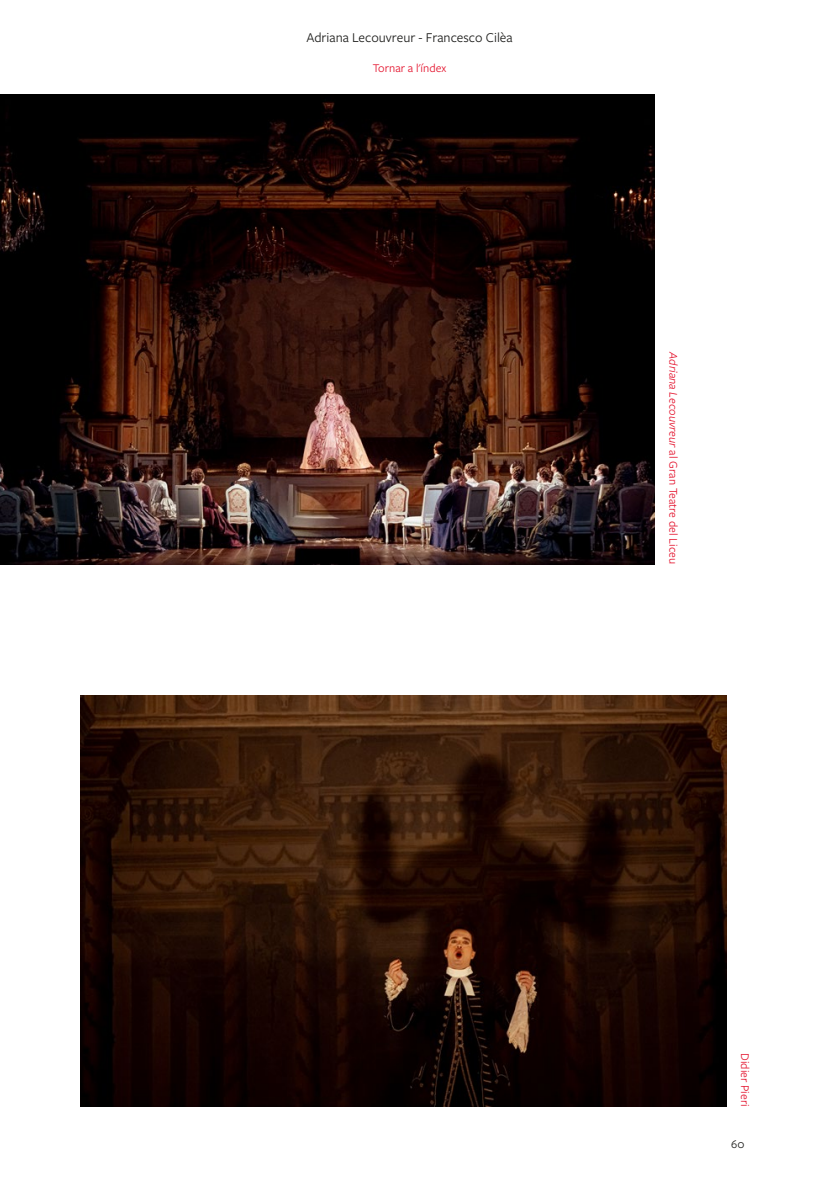
<style>
.page{position:relative;width:819px;height:1191px;background:#fff}
.page>*{position:absolute;margin:0;border:0;box-sizing:border-box;transform-origin:0 0}
.t1{font:14px "Freight Sans Pro";color:#1d1d1b}
.t2{font:12.25px "Freight Sans Pro";color:#e4142e}
.t3{font:12.25px "Freight Sans Pro";color:#1d1d1b}
.s1{font-style:italic}
</style>
<div class="page">
<img style="left:81px;top:695px;width:645px;height:411px">
<img style="left:0;top:94px;width:654px;height:470px">
<p class="t1" style="left:306px;top:28px;width:208px">Adriana Lecouvreur - Francesco Cilèa</p>
<p class="t2" style="left:373px;top:60px;width:75px">Tornar a l'índex</p>
<p class="t2" style="left:681px;top:352px;width:213px;rotate:90deg"><span class="s1">Adriana Lecouvreur</span> al Gran Teatre del Liceu</p>
<p class="t2" style="left:753px;top:1053px;width:55px;rotate:90deg">Didier Pieri</p>
<p class="t3" style="left:731px;top:1135px;width:15px">60</p>
</div>
